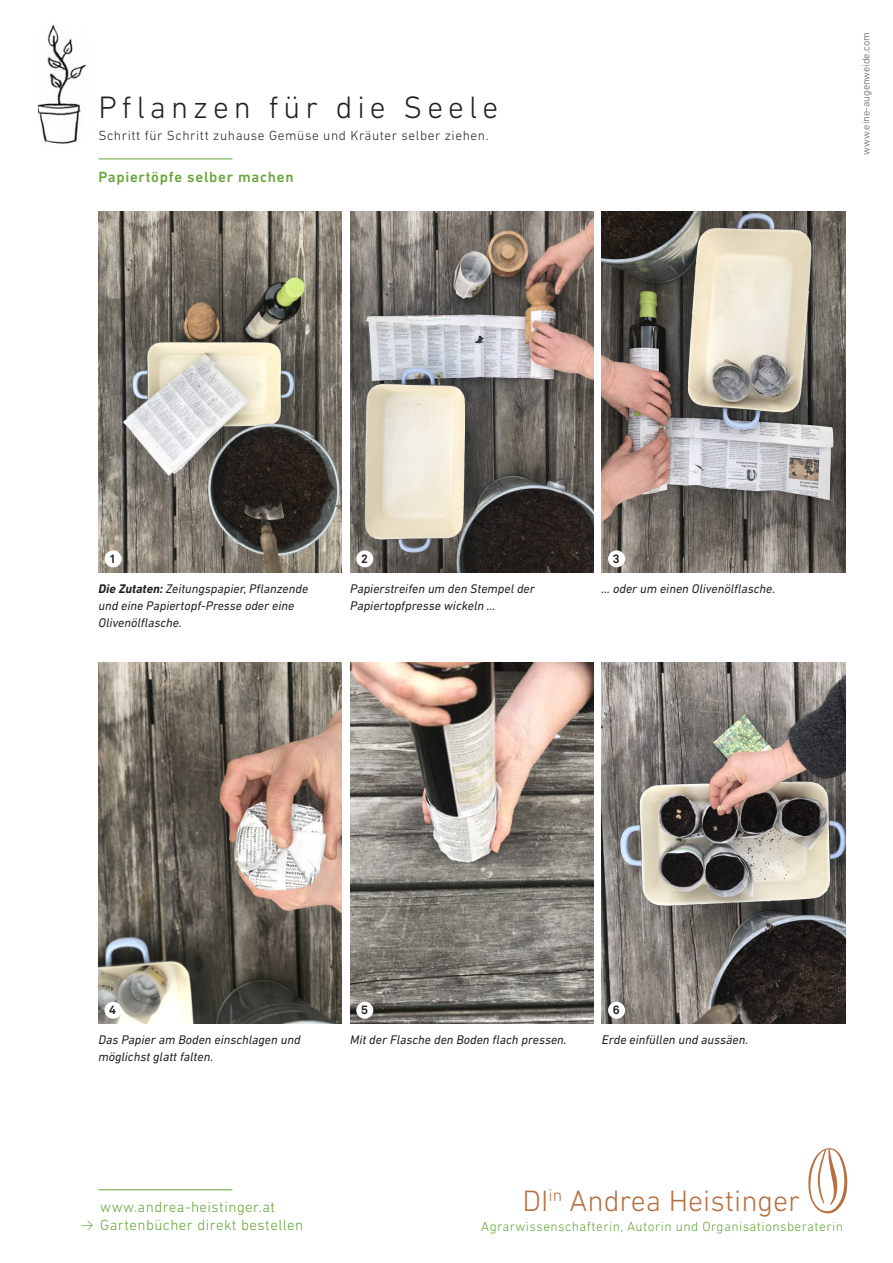
<style>
.page{position:relative;width:893px;height:1263px;background:#fff}
.page>*{position:absolute;margin:0;border:0;box-sizing:border-box;transform-origin:0 0}
.Fließtext_1{font:300 31.5px "DIN Next LT Pro";letter-spacing:.16em;color:#231f20}
.t1{font:300 30px "DIN Next LT Pro";color:#b87042}
.t2{font:300 15px "DIN Next LT Pro";letter-spacing:.03em;color:#64a538}
.Fließtext_1-2{font:500 15px "DIN Next LT Pro";letter-spacing:.05em;color:#64a538}
.t3{font:300 15px "Akkurat";color:#64a538}
.t4{font:300 13.5px "DIN Next LT Pro";letter-spacing:.03em;color:#64a538}
.Fließtext_1-3{font:300 13.5px "DIN Next LT Pro";letter-spacing:.04em;color:#231f20}
.BU-DIN{font:italic 12.75px/17.2px "DIN Next LT Pro";color:#231f20}
.Fließtext_1-4{font:italic 12.75px/17.2px "DIN Next LT Pro";color:#231f20}
.Fließtext_1-5{font:700 12px "Akkurat";color:#231f20}
.t5{font:300 10.5px "DIN Next LT Pro";color:#57585a}
.s1{font-weight:700}
</style>
<div class="page">
<img style="left:98px;top:663px;width:244px;height:360px">
<img style="left:350px;top:663px;width:244px;height:360px">
<img style="left:602px;top:663px;width:243px;height:360px">
<img style="left:98px;top:211px;width:244px;height:361px">
<img style="left:350px;top:211px;width:244px;height:361px">
<img style="left:602px;top:211px;width:243px;height:361px">
<div style="left:105px;top:550px;width:17px;height:17px;background:#fff;border-radius:50%"></div>
<div style="left:356px;top:550px;width:17px;height:17px;background:#fff;border-radius:50%"></div>
<div style="left:608px;top:550px;width:17px;height:17px;background:#fff;border-radius:50%"></div>
<div style="left:608px;top:1002px;width:17px;height:17px;background:#fff;border-radius:50%"></div>
<div style="left:356px;top:1002px;width:17px;height:17px;background:#fff;border-radius:50%"></div>
<div style="left:105px;top:1002px;width:17px;height:17px;background:#fff;border-radius:50%"></div>
<img style="left:38px;top:24px;width:49px;height:120px">
<hr style="left:98px;top:159px;width:134px;height:1px;background:#64a538">
<svg style="left:808px;top:1148px;width:39px;height:65px"></svg>
<hr style="left:98px;top:1189px;width:134px;height:1px;background:#64a538">
<p class="Fließtext_1" style="left:98px;top:89px;width:401px">Pflanzen für die Seele</p>
<p class="Fließtext_1-3" style="left:98px;top:128px;width:392px">Schritt für Schritt zuhause Gemüse und Kräuter selber ziehen.</p>
<p class="Fließtext_1-2" style="left:98px;top:169px;width:197px">Papiertöpfe selber machen</p>
<p class="t5" style="left:860px;top:154px;width:124px;rotate:-90deg">www.eine-augenweide.com</p>
<p class="Fließtext_1-5" style="left:109px;top:551px;width:8px">1</p>
<p class="Fließtext_1-5" style="left:361px;top:551px;width:8px">2</p>
<p class="Fließtext_1-5" style="left:613px;top:551px;width:8px">3</p>
<p class="Fließtext_1-4" style="left:98px;top:579px;width:211px"><span class="s1">Die Zutaten:</span> Zeitungspapier, Pflanzende und eine Papiertopf-Presse oder eine<br>Olivenölflasche.</p>
<p class="BU-DIN" style="left:350px;top:579px;width:186px">Papierstreifen um den Stempel der<br>Papiertopfpresse wickeln …</p>
<p class="BU-DIN" style="left:602px;top:579px;width:175px">… oder um einen Olivenölflasche.</p>
<p class="Fließtext_1-5" style="left:109px;top:1002px;width:8px">4</p>
<p class="Fließtext_1-5" style="left:361px;top:1002px;width:8px">5</p>
<p class="Fließtext_1-5" style="left:613px;top:1002px;width:8px">6</p>
<p class="BU-DIN" style="left:98px;top:1031px;width:204px">Das Papier am Boden einschlagen und möglichst glatt falten.</p>
<p class="BU-DIN" style="left:350px;top:1031px;width:218px">Mit der Flasche den Boden flach pressen.</p>
<p class="BU-DIN" style="left:602px;top:1031px;width:148px">Erde einfüllen und aussäen.</p>
<p class="t2" style="left:100px;top:1198px;width:176px">www.andrea-heistinger.at</p>
<p class="t3" style="left:81px;top:1215px;width:14px">≥</p>
<p class="t2" style="left:100px;top:1216px;width:204px">Gartenbücher direkt bestellen</p>
<p class="t1" style="left:523px;top:1184px;width:279px">DI<sup>in</sup> Andrea Heistinger</p>
<p class="t4" style="left:481px;top:1218px;width:363px">Agrarwissenschafterin, Autorin und Organisationsberaterin</p>
</div>
